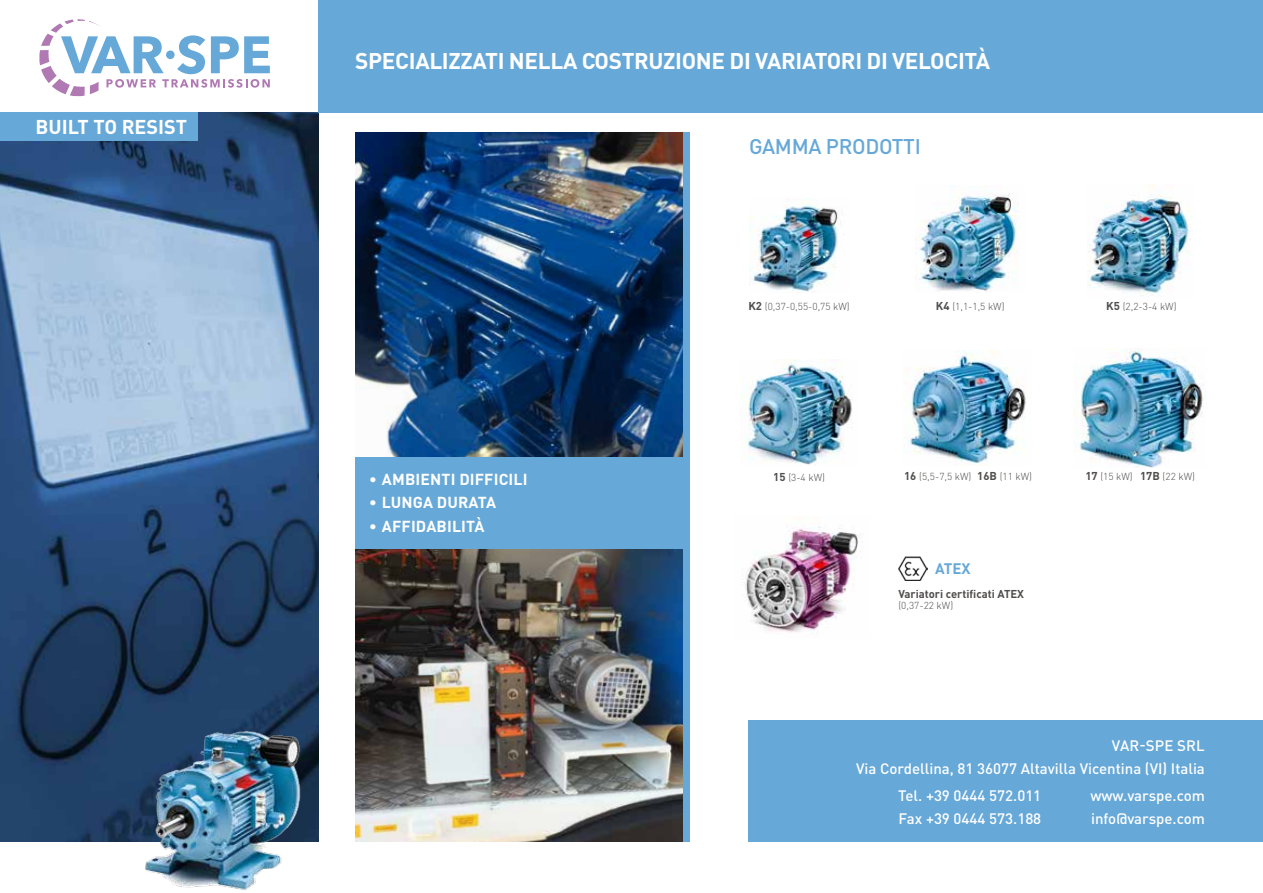
<style>
.page{position:relative;width:1263px;height:893px;background:#fff}
.page>*{position:absolute;margin:0;border:0;box-sizing:border-box;transform-origin:0 0}
.t1{font:700 22.5px "DIN Pro";letter-spacing:-.015em;color:#fff}
.t2{font:500 21px "DIN Pro";letter-spacing:-.015em;color:#66a8d8}
.t3{font:700 19.8px "DIN Pro";color:#fff}
.t4{font:700 15.75px "DIN Pro";letter-spacing:.01em;color:#fff}
.t5{font:700 15.15px "DIN Pro";color:#66a8d8}
.t6{font:500 15px/22.5px "DIN Pro";color:#fff}
.t7{font:700 11.25px "DIN Pro";color:#504e4d}
.t8{font:300 10.05px "DIN Pro";color:#504e4d}
.s1{font-weight:700;font-size:11.25px}
</style>
<div class="page">
<img style="left:0;top:113px;width:319px;height:729px">
<img style="left:145px;top:716px;width:161px;height:174px">
<img style="left:355px;top:549px;width:328px;height:293px">
<div style="left:355px;top:453px;width:335px;height:96px;background:#66a8d8"></div>
<div style="left:319px;top:0;width:944px;height:113px;background:#66a8d8"></div>
<svg style="left:39px;top:19px;width:231px;height:77px"></svg>
<div style="left:0;top:113px;width:198px;height:28px;background:#66a8d8"></div>
<img style="left:355px;top:132px;width:328px;height:324px">
<div style="left:683px;top:132px;width:7px;height:345px;background:#66a8d8"></div>
<div style="left:683px;top:545px;width:7px;height:297px;background:#66a8d8"></div>
<div style="left:749px;top:720px;width:514px;height:122px;background:#66a8d8"></div>
<img style="left:750px;top:198px;width:88px;height:94px">
<img style="left:915px;top:185px;width:104px;height:106px">
<img style="left:1088px;top:185px;width:103px;height:111px">
<img style="left:740px;top:359px;width:113px;height:106px">
<img style="left:904px;top:350px;width:122px;height:114px">
<img style="left:1074px;top:348px;width:130px;height:119px">
<img style="left:744px;top:526px;width:117px;height:108px">
<img style="left:898px;top:556px;width:30px;height:25px">
<h3 class="t3" style="left:35px;top:114px;width:153px">BUILT TO RESIST</h3>
<h1 class="t1" style="left:355px;top:46px;width:636px">SPECIALIZZATI NELLA COSTRUZIONE DI VARIATORI DI VELOCITÀ</h1>
<h2 class="t2" style="left:749px;top:132px;width:173px">GAMMA PRODOTTI</h2>
<p class="t4" style="left:369px;top:468px;width:160px">• AMBIENTI DIFFICILI</p>
<p class="t4" style="left:369px;top:492px;width:128px">• LUNGA DURATA</p>
<p class="t4" style="left:369px;top:515px;width:117px">• AFFIDABILITÀ</p>
<p class="t8" style="left:748px;top:299px;width:103px"><span class="s1">K2</span> (0,37-0,55-0,75 kW)</p>
<p class="t8" style="left:936px;top:299px;width:70px"><span class="s1">K4</span> (1,1-1,5 kW)</p>
<p class="t8" style="left:1106px;top:299px;width:72px"><span class="s1">K5</span> (2,2-3-4 kW)</p>
<p class="t8" style="left:773px;top:470px;width:53px"><span class="s1">15</span> (3-4 kW)</p>
<p class="t8" style="left:904px;top:470px;width:129px"><span class="s1">16</span> (5,5-7,5 kW) <span class="s1">16B</span> (11 kW)</p>
<p class="t8" style="left:1085px;top:470px;width:111px"><span class="s1">17</span> (15 kW) <span class="s1">17B</span> (22 kW)</p>
<p class="t5" style="left:935px;top:558px;width:37px">ATEX</p>
<p class="t7" style="left:898px;top:586px;width:127px">Variatori certificati ATEX</p>
<p class="t8" style="left:898px;top:599px;width:56px">(0,37-22 kW)</p>
<p class="t6" style="left:856px;top:734px;width:350px;text-align:right">VAR-SPE SRL<br>Via Cordellina, 81 36077 Altavilla Vicentina (VI) Italia</p>
<p class="t6" style="left:1090px;top:784px;width:116px">www.varspe.com info@varspe.com</p>
<p class="t6" style="left:898px;top:784px;width:145px">Tel. +39 0444 572.011<br>Fax +39 0444 573.188</p>
</div>
